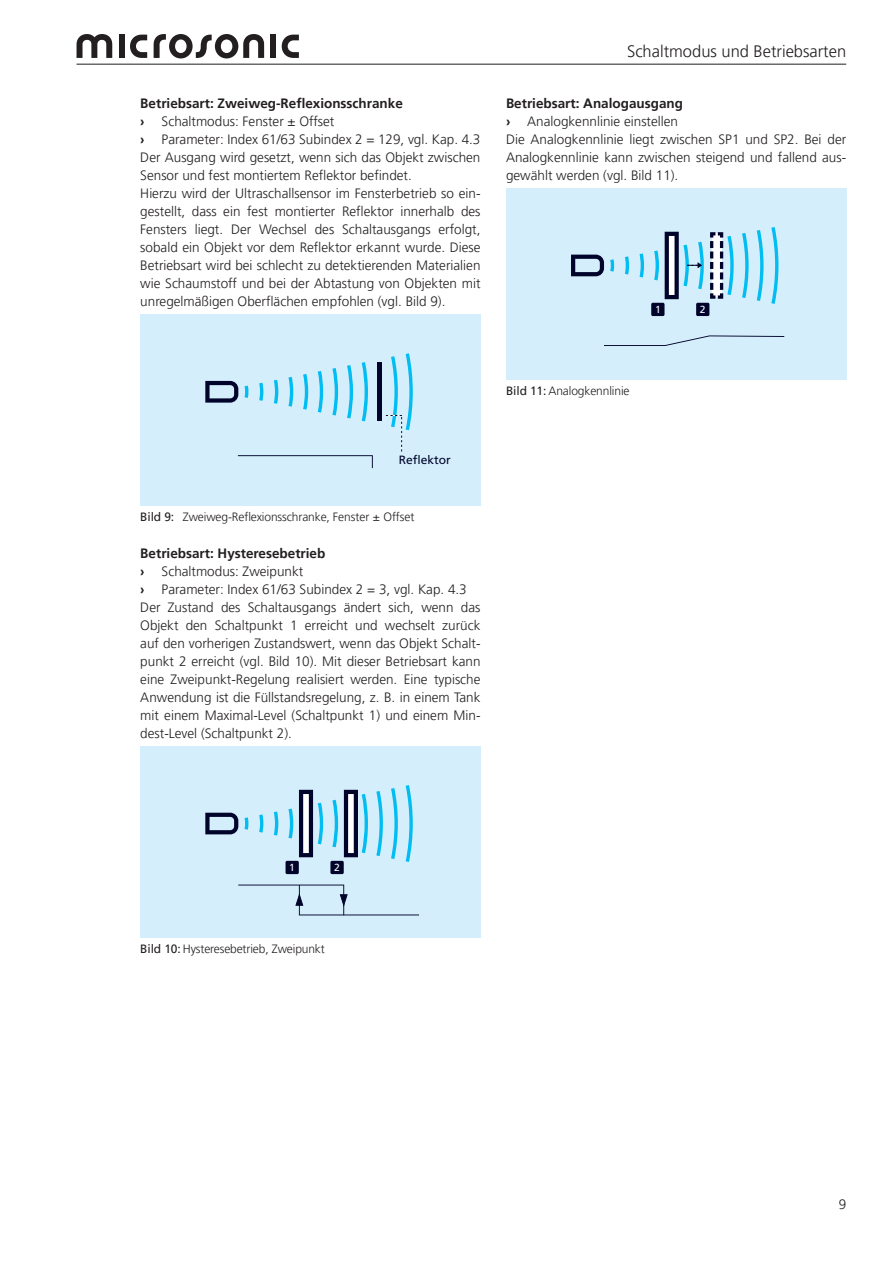
<style>
.page{position:relative;width:893px;height:1263px;background:#fff}
.page>*{position:absolute;margin:0;border:0;box-sizing:border-box;transform-origin:0 0}
.t1{font:300 16.5px "Frutiger LT Pro";color:#231f20}
.Fließtext{font:300 13.5px/18px "Frutiger LT Pro";color:#231f20;text-align:justify}
.Zwischenüberschrift{font:700 13.5px "Frutiger LT Pro";color:#231f20}
.t2{font:300 12px "Frutiger LT Pro";letter-spacing:-.01em;color:#231f20}
.t3{font:12px "Frutiger";color:#00042b}
.t4{font:10.35px "Frutiger";color:#fff}
.s1{font-weight:700}
.s2{font-weight:400}
</style>
<div class="page">
<svg style="left:282px;top:35px;width:17px;height:23px"></svg>
<div style="left:270px;top:35px;width:6px;height:23px;background:#231f20"></div>
<svg style="left:154px;top:34px;width:110px;height:24px"></svg>
<svg style="left:130px;top:35px;width:17px;height:23px"></svg>
<div style="left:119px;top:35px;width:6px;height:23px;background:#231f20"></div>
<svg style="left:77px;top:34px;width:35px;height:24px"></svg>
<hr style="left:77px;top:64px;width:769px;height:1px;background:#231f20">
<div style="left:140px;top:315px;width:340px;height:191px;background:#d4effb"></div>
<svg style="left:244px;top:386px;width:4px;height:12px"></svg>
<svg style="left:259px;top:383px;width:4px;height:18px"></svg>
<svg style="left:274px;top:380px;width:4px;height:24px"></svg>
<svg style="left:288px;top:377px;width:5px;height:30px"></svg>
<svg style="left:303px;top:374px;width:5px;height:36px"></svg>
<svg style="left:318px;top:371px;width:5px;height:42px"></svg>
<svg style="left:332px;top:368px;width:6px;height:47px"></svg>
<svg style="left:347px;top:365px;width:6px;height:53px"></svg>
<svg style="left:362px;top:362px;width:6px;height:59px"></svg>
<svg style="left:238px;top:455px;width:135px;height:13px"></svg>
<svg style="left:205px;top:381px;width:33px;height:22px"></svg>
<hr style="left:378px;top:362px;width:4px;height:59px;background:#00042b">
<svg style="left:386px;top:353px;width:27px;height:99px"></svg>
<div style="left:140px;top:747px;width:340px;height:191px;background:#d4effb"></div>
<svg style="left:244px;top:817px;width:4px;height:13px"></svg>
<svg style="left:259px;top:814px;width:4px;height:19px"></svg>
<svg style="left:274px;top:811px;width:4px;height:24px"></svg>
<svg style="left:288px;top:808px;width:5px;height:30px"></svg>
<svg style="left:332px;top:800px;width:6px;height:47px"></svg>
<svg style="left:376px;top:791px;width:7px;height:65px"></svg>
<svg style="left:391px;top:788px;width:7px;height:71px"></svg>
<svg style="left:406px;top:785px;width:7px;height:77px"></svg>
<div style="left:286px;top:861px;width:13px;height:13px;background:#00042b;border-radius:2px"></div>
<div style="left:330px;top:861px;width:14px;height:13px;background:#00042b;border-radius:2px"></div>
<svg style="left:238px;top:884px;width:181px;height:31px"></svg>
<svg style="left:205px;top:813px;width:33px;height:21px"></svg>
<svg style="left:299px;top:790px;width:24px;height:67px"></svg>
<svg style="left:344px;top:790px;width:24px;height:67px"></svg>
<div style="left:506px;top:189px;width:340px;height:191px;background:#d4effb"></div>
<svg style="left:610px;top:259px;width:4px;height:13px"></svg>
<svg style="left:625px;top:256px;width:4px;height:19px"></svg>
<svg style="left:639px;top:253px;width:5px;height:24px"></svg>
<svg style="left:654px;top:250px;width:5px;height:30px"></svg>
<svg style="left:742px;top:233px;width:7px;height:65px"></svg>
<svg style="left:757px;top:230px;width:6px;height:71px"></svg>
<svg style="left:771px;top:227px;width:7px;height:77px"></svg>
<div style="left:651px;top:303px;width:13px;height:13px;background:#00042b;border-radius:2px"></div>
<svg style="left:604px;top:335px;width:180px;height:11px"></svg>
<div style="left:696px;top:303px;width:13px;height:13px;background:#00042b;border-radius:2px"></div>
<svg style="left:571px;top:255px;width:33px;height:21px"></svg>
<svg style="left:665px;top:232px;width:39px;height:67px"></svg>
<svg style="left:710px;top:232px;width:24px;height:67px"></svg>
<p class="Zwischenüberschrift" style="left:140px;top:95px;width:264px">Betriebsart: Zweiweg-Reflexionsschranke</p>
<p class="Fließtext" style="left:140px;top:112px;width:196px"><span class="s1">›</span> Schaltmodus: Fenster ± Offset</p>
<p class="Fließtext" style="left:140px;top:130px;width:342px"><span class="s1">›</span> Parameter: Index 61/63 Subindex 2 = 129, vgl. Kap. 4.3</p>
<p class="Fließtext" style="left:140px;top:148px;width:342px">Der Ausgang wird gesetzt, wenn sich das Objekt zwischen<br>Sensor und fest montiertem Reflektor befindet.</p>
<p class="Fließtext" style="left:140px;top:184px;width:342px">Hierzu wird der Ultraschallsensor im Fensterbetrieb so ein&shy;gestellt, dass ein fest montierter Reflektor innerhalb des Fensters liegt. Der Wechsel des Schaltausgangs erfolgt, sobald ein Objekt vor dem Reflektor erkannt wurde. Diese Betriebsart wird bei schlecht zu detektierenden Materialien wie Schaumstoff und bei der Abtastung von Objekten mit unregelmäßigen Oberflächen empfohlen (vgl. Bild 9).</p>
<p class="t1" style="left:627px;top:42px;width:221px">Schaltmodus und Betriebsarten</p>
<p class="Zwischenüberschrift" style="left:506px;top:95px;width:179px">Betriebsart: Analogausgang</p>
<p class="Fließtext" style="left:506px;top:112px;width:174px"><span class="s1">›</span> Analogkennlinie einstellen</p>
<p class="Fließtext" style="left:506px;top:130px;width:342px">Die Analogkennlinie liegt zwischen SP1 und SP2. Bei der Analogkennlinie kann zwischen steigend und fallend aus&shy;gewählt werden (vgl. Bild 11).</p>
<p class="t4" style="left:655px;top:303px;width:7px">1</p>
<p class="t4" style="left:700px;top:303px;width:7px">2</p>
<p class="t3" style="left:399px;top:452px;width:54px">Reflektor</p>
<p class="t2" style="left:140px;top:510px;width:276px"><span class="s2">Bild 9:</span> Zweiweg-Reflexionsschranke, Fenster ± Offset</p>
<p class="Zwischenüberschrift" style="left:140px;top:545px;width:187px">Betriebsart: Hysteresebetrieb</p>
<p class="Fließtext" style="left:140px;top:562px;width:165px"><span class="s1">›</span> Schaltmodus: Zweipunkt</p>
<p class="Fließtext" style="left:140px;top:580px;width:328px"><span class="s1">›</span> Parameter: Index 61/63 Subindex 2 = 3, vgl. Kap. 4.3</p>
<p class="Fließtext" style="left:140px;top:598px;width:342px">Der Zustand des Schaltausgangs ändert sich, wenn das Objekt den Schaltpunkt 1 erreicht und wechselt zurück auf den vorherigen Zustandswert, wenn das Objekt Schalt&shy;punkt 2 erreicht (vgl. Bild 10). Mit dieser Betriebsart kann eine Zweipunkt-Regelung realisiert werden. Eine typische Anwendung ist die Füllstandsregelung, z. B. in einem Tank mit einem Maximal-Level (Schaltpunkt 1) und einem Min&shy;dest-Level (Schaltpunkt 2).</p>
<p class="t2" style="left:506px;top:384px;width:125px"><span class="s2">Bild 11:</span> Analogkennlinie</p>
<p class="t4" style="left:289px;top:861px;width:7px">1</p>
<p class="t4" style="left:334px;top:861px;width:7px">2</p>
<p class="t2" style="left:140px;top:942px;width:186px"><span class="s2">Bild 10:</span> Hysteresebetrieb, Zweipunkt</p>
<p class="Fließtext" style="left:839px;top:1195px;width:9px">9</p>
</div>
